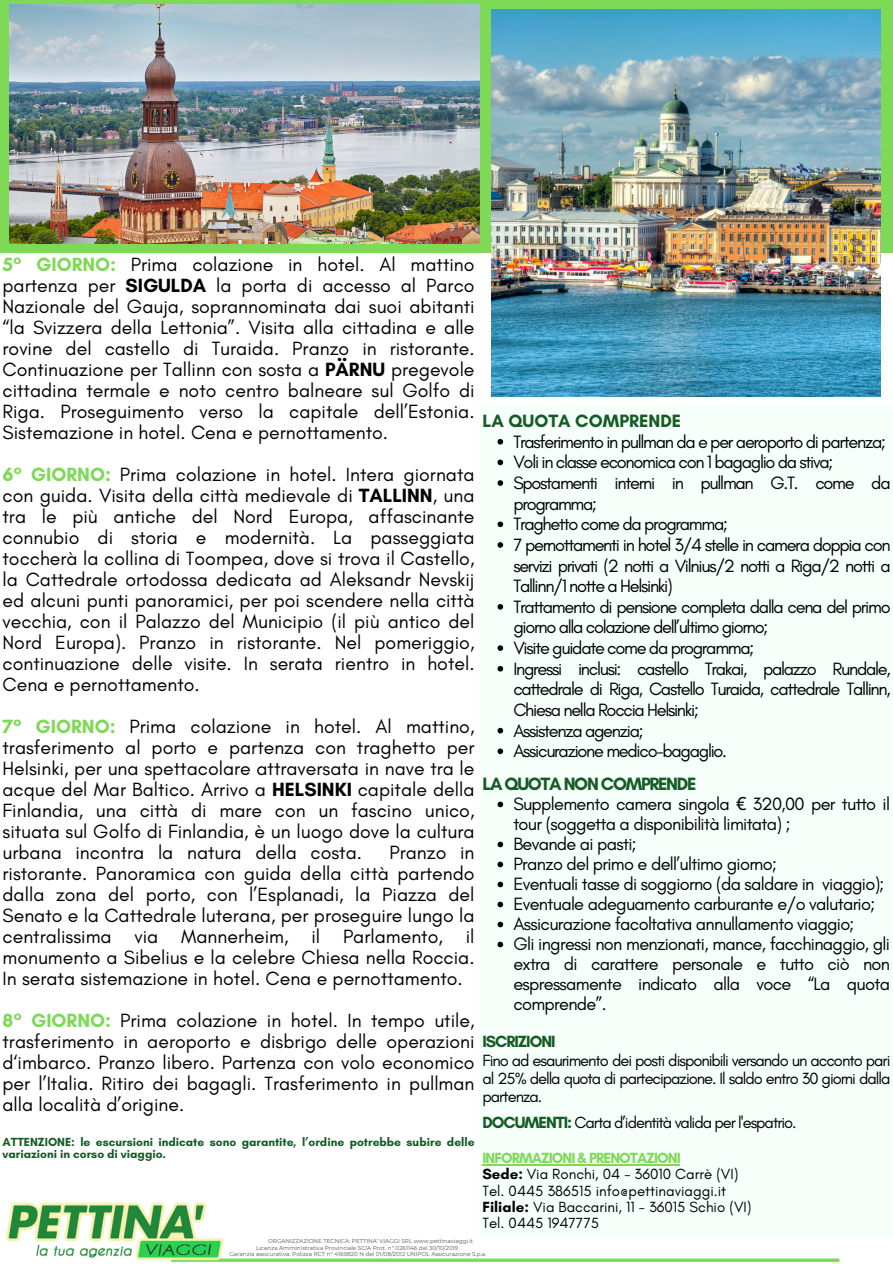
<style>
.page{position:relative;width:893px;height:1264px;background:#fff}
.page>*{position:absolute;margin:0;border:0;box-sizing:border-box;transform-origin:0 0}
.t1{font:19.5px/21px "Glacial Indifference";color:#000;text-align:justify}
.t2{font:18.15px/20.5px "Glacial Indifference";letter-spacing:-.07em;color:#000;text-align:justify}
.t3{font:18.15px/20px "Glacial Indifference";letter-spacing:-.04em;color:#000}
.t4{font:700 18.15px "Glacial Indifference";letter-spacing:-.07em;color:#145b24}
.t5{font:700 18.15px "Glacial Indifference";color:#145b24}
.t6{font:16.5px/18.1px "Glacial Indifference";letter-spacing:-.065em;color:#000}
.t7{font:15px/16.2px "Glacial Indifference";color:#000}
.t8{font:700 12px/12.3px "Glacial Indifference";color:#145b24}
.t9{font:5.7px "Montserrat";color:#545454}
.s1{font-weight:700;color:#7ed957}
.s2{font-weight:700}
.s3{font-family:"Noto Sans"}
.s4{font-weight:700;color:#145b24}
</style>
<div class="page">
<hr style="left:171px;top:1258px;width:668px;height:3px;background:#7ed957">
<div style="left:0;top:0;width:892px;height:253px;background:#7ed957"></div>
<img style="left:491px;top:9px;width:389px;height:387px">
<div style="left:479px;top:404px;width:413px;height:833px;background:#f6fffa"></div>
<img style="left:6px;top:1202px;width:227px;height:60px">
<svg style="left:497px;top:439px;width:6px;height:5px"></svg>
<svg style="left:497px;top:459px;width:6px;height:6px"></svg>
<svg style="left:497px;top:480px;width:6px;height:6px"></svg>
<svg style="left:497px;top:521px;width:6px;height:6px"></svg>
<svg style="left:497px;top:542px;width:6px;height:5px"></svg>
<svg style="left:497px;top:604px;width:6px;height:5px"></svg>
<svg style="left:497px;top:645px;width:6px;height:6px"></svg>
<svg style="left:497px;top:666px;width:6px;height:5px"></svg>
<svg style="left:497px;top:727px;width:6px;height:6px"></svg>
<svg style="left:497px;top:748px;width:6px;height:6px"></svg>
<svg style="left:497px;top:801px;width:6px;height:6px"></svg>
<svg style="left:497px;top:841px;width:6px;height:6px"></svg>
<svg style="left:497px;top:861px;width:6px;height:6px"></svg>
<svg style="left:497px;top:881px;width:6px;height:6px"></svg>
<svg style="left:497px;top:901px;width:6px;height:6px"></svg>
<svg style="left:497px;top:921px;width:6px;height:6px"></svg>
<svg style="left:497px;top:941px;width:6px;height:6px"></svg>
<hr style="left:482px;top:1164px;width:197px;height:1px;background:#7ed957">
<img style="left:10px;top:5px;width:469px;height:238px">
<h2 class="t1" style="left:3px;top:253px;width:473px"><span class="s1">5° GIORNO:</span> Prima colazione in hotel. Al mattino partenza per <span class="s2">SIGULDA</span> la porta di accesso al Parco Nazionale del Gauja, soprannominata dai suoi abitanti “la Svizzera della Lettonia”. Visita alla cittadina e alle rovine del castello di Turaida. Pranzo in ristorante.<br>Continuazione per Tallinn con sosta a <span class="s2">PÄRNU</span> pregevole cittadina termale e noto centro balneare sul Golfo di Riga. Proseguimento verso la capitale dell’Estonia.<br>Sistemazione in hotel. Cena e pernottamento.</h2>
<h2 class="t1" style="left:3px;top:463px;width:473px"><span class="s1">6° GIORNO:</span> Prima colazione in hotel. Intera giornata con guida. Visita della città medievale di <span class="s2">TALLINN</span>, una tra le più antiche del Nord Europa, affascinante connubio di storia e modernità. La passeggiata toccherà la collina di Toompea, dove si trova il Castello, la Cattedrale ortodossa dedicata ad Aleksandr Nevskij ed alcuni punti panoramici, per poi scendere nella città vecchia, con il Palazzo del Municipio (il più antico del Nord Europa). Pranzo in ristorante. Nel pomeriggio, continuazione delle visite. In serata rientro in hotel.<br>Cena e pernottamento.</h2>
<h2 class="t1" style="left:3px;top:715px;width:473px"><span class="s1">7° GIORNO:</span> Prima colazione in hotel. Al mattino, trasferimento al porto e partenza con traghetto per Helsinki, per una spettacolare attraversata in nave tra le acque del Mar Baltico. Arrivo a <span class="s2">HELSINKI</span> capitale della Finlandia, una città di mare con un fascino unico, situata sul Golfo di Finlandia, è un luogo dove la cultura urbana incontra la natura della costa.</h2>
<h2 class="t1" style="left:3px;top:841px;width:473px;text-indent:387px">Pranzo in ristorante. Panoramica con guida della città partendo dalla zona del porto, con l’Esplanadi, la Piazza del Senato e la Cattedrale luterana, per proseguire lungo la centralissima via Mannerheim, il Parlamento, il monumento a Sibelius e la celebre Chiesa nella Roccia.<br>In serata sistemazione in hotel. Cena e pernottamento.</h2>
<h4 class="t1" style="left:3px;top:1009px;width:473px"><span class="s1">8° GIORNO:</span> Prima colazione in hotel. In tempo utile, trasferimento in aeroporto e disbrigo delle operazioni d‘imbarco. Pranzo libero. Partenza con volo economico per l’Italia. Ritiro dei bagagli. Trasferimento in pullman alla località d’origine.</h4>
<h1 class="t8" style="left:3px;top:1135px;width:473px">ATTENZIONE: le escursioni indicate sono garantite, l’ordine potrebbe subire delle variazioni in corso di viaggio.</h1>
<p class="t5" style="left:482px;top:410px;width:200px">LA QUOTA COMPRENDE</p>
<p class="t2" style="left:513px;top:431px;width:374px">Trasferimento in pullman da e per aeroporto di partenza;</p>
<p class="t2" style="left:513px;top:451px;width:321px">Voli in classe economica con 1 bagaglio da stiva;</p>
<p class="t2" style="left:513px;top:472px;width:379px">Spostamenti interni in pullman G.T. come da programma;</p>
<p class="t2" style="left:513px;top:513px;width:216px">Traghetto come da programma;</p>
<p class="t2" style="left:513px;top:534px;width:379px">7 pernottamenti in hotel 3/4 stelle in camera doppia con servizi privati (2 notti a Vilnius/2 notti a Riga/2 notti a Tallinn/1 notte a Helsinki)</p>
<p class="t2" style="left:513px;top:596px;width:379px">Trattamento di pensione completa dalla cena del primo giorno alla colazione dell’ultimo giorno;</p>
<p class="t2" style="left:513px;top:637px;width:242px">Visite guidate come da programma;</p>
<p class="t2" style="left:513px;top:658px;width:379px">Ingressi inclusi: castello Trakai, palazzo Rundale, cattedrale di Riga, Castello Turaida, cattedrale Tallinn, Chiesa nella Roccia Helsinki;</p>
<p class="t2" style="left:513px;top:720px;width:132px">Assistenza agenzia;</p>
<h1 class="t2" style="left:513px;top:740px;width:215px">Assicurazione medico-bagaglio.</h1>
<p class="t4" style="left:482px;top:773px;width:215px">LA QUOTA NON COMPRENDE</p>
<p class="t3" style="left:513px;top:794px;width:378px">Supplemento camera singola <span class="s3">€</span> 320,00 per tutto il tour (soggetta a disponibilità limitata) ;</p>
<p class="t3" style="left:513px;top:834px;width:125px">Bevande ai pasti;</p>
<p class="t3" style="left:513px;top:854px;width:265px">Pranzo del primo e dell’ultimo giorno;</p>
<p class="t3" style="left:513px;top:874px;width:372px">Eventuali tasse di soggiorno (da saldare in viaggio);</p>
<p class="t3" style="left:513px;top:894px;width:363px">Eventuale adeguamento carburante e/o valutario;</p>
<p class="t3" style="left:513px;top:914px;width:342px">Assicurazione facoltativa annullamento viaggio;</p>
<h3 class="t2" style="left:513px;top:934px;width:378px;line-height:20px">Gli ingressi non menzionati, mance, facchinaggio, gli extra di carattere personale e tutto ciò non espressamente indicato alla voce “La quota comprende”.</h3>
<h3 class="t6" style="left:482px;top:1032px;width:409px"><span class="s4">ISCRIZIONI<br></span>Fino ad esaurimento dei posti disponibili versando un acconto pari al 25% della quota di partecipazione. Il saldo entro 30 giorni dalla partenza.</h3>
<h3 class="t6" style="left:482px;top:1113px;width:315px"><span class="s4">DOCUMENTI:</span> Carta d’identità valida per l'espatrio.</h3>
<p class="t7" style="left:482px;top:1149px;width:270px"><span class="s1">INFORMAZIONI &amp; PRENOTAZIONI<br></span><span class="s2">Sede:</span> Via Ronchi, 04 - 36010 Carrè (VI)<br>Tel. 0445 386515 info@pettinaviaggi.it <span class="s2">Filiale:</span> Via Baccarini, 11 - 36015 Schio (VI)<br>Tel. 0445 1947775</p>
<p class="t9" style="left:268px;top:1237px;width:207px">ORGANIZZAZIONE TECNICA: PETTINA’ VIAGGI SRL www.pettinaviaggi.it</p>
<p class="t9" style="left:256px;top:1243px;width:204px">Licenza Amministrativa Provinciale SCIA Prot. n° 0261146 del 30/10/2019</p>
<p class="t9" style="left:229px;top:1250px;width:258px">Garanzia assicurativa: Polizza RCT n° 4169820 N del 01/08/2012 UNIPOL Assicurazione S.p.a.</p>
</div>
